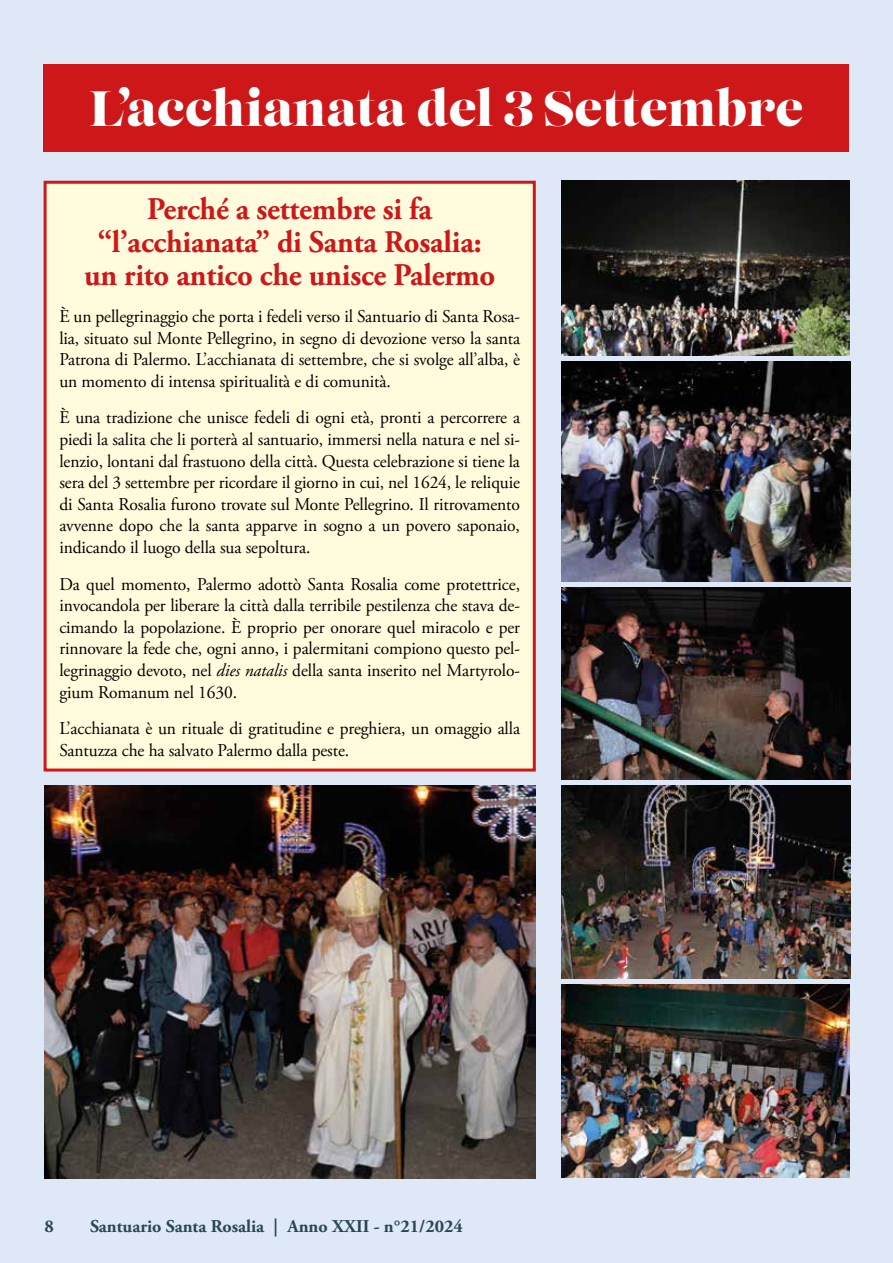
<style>
.page{position:relative;width:893px;height:1263px;background:#dfe8f7}
.page>*{position:absolute;margin:0;border:0;box-sizing:border-box;transform-origin:0 0}
.t1{font:49.5px "Lust";letter-spacing:.01em;color:#fff;scale:.96 1}
.t2{font:700 31.5px/33px "Adobe Garamond Pro";letter-spacing:-.005em;color:#cd1719;text-align:center}
.t3{font:18px/21.6px "Adobe Garamond Pro";letter-spacing:-.005em;color:#000;text-align:justify}
.t4{font:700 18px "Adobe Garamond Pro";color:#294754}
.s1{font-style:italic}
</style>
<div class="page">
<div style="left:44px;top:64px;width:805px;height:88px;background:#cd1719"></div>
<div style="left:45px;top:182px;width:489px;height:588px;background:#fffbdc"></div>
<div style="left:44px;top:181px;width:492px;height:590px;border:3px solid #cd1719"></div>
<img style="left:561px;top:181px;width:288px;height:174px">
<img style="left:561px;top:362px;width:289px;height:219px">
<img style="left:561px;top:587px;width:289px;height:192px">
<img style="left:561px;top:786px;width:289px;height:192px">
<img style="left:561px;top:984px;width:288px;height:194px">
<img style="left:45px;top:786px;width:491px;height:392px">
<h1 class="t1" style="left:90px;top:77px;width:745px">L’acchianata del 3 Settembre</h1>
<h2 class="t2" style="left:84px;top:193px;width:413px">Perché a settembre si fa “l’acchianata” di Santa Rosalia: un rito antico che unisce Palermo</h2>
<p class="t3" style="left:59px;top:306px;width:462px">È un pellegrinaggio che porta i fedeli verso il Santuario di Santa Rosa&shy;lia, situato sul Monte Pellegrino, in segno di devozione verso la santa Patrona di Palermo. L’acchianata di settembre, che si svolge all’alba, è un momento di intensa spiritualità e di comunità.</p>
<p class="t3" style="left:59px;top:407px;width:462px">È una tradizione che unisce fedeli di ogni età, pronti a percorrere a piedi la salita che li porterà al santuario, immersi nella natura e nel si&shy;lenzio, lontani dal frastuono della città. Questa celebrazione si tiene la sera del 3 settembre per ricordare il giorno in cui, nel 1624, le reliquie di Santa Rosalia furono trovate sul Monte Pellegrino. Il ritrovamento avvenne dopo che la santa apparve in sogno a un povero saponaio, indicando il luogo della sua sepoltura.</p>
<p class="t3" style="left:59px;top:574px;width:462px">Da quel momento, Palermo adottò Santa Rosalia come protettrice, invocandola per liberare la città dalla terribile pestilenza che stava de&shy;cimando la popolazione. È proprio per onorare quel miracolo e per rinnovare la fede che, ogni anno, i palermitani compiono questo pel&shy;legrinaggio devoto, nel <span class="s1">dies natalis</span> della santa inserito nel Martyrolo&shy;gium Romanum nel 1630.</p>
<p class="t3" style="left:59px;top:718px;width:462px">L’acchianata è un rituale di gratitudine e preghiera, un omaggio alla<br>Santuzza che ha salvato Palermo dalla peste.</p>
<p class="t4" style="left:45px;top:1215px;width:11px">8</p>
<p class="t4" style="left:90px;top:1215px;width:374px">Santuario Santa Rosalia | Anno XXII - n°21/2024</p>
</div>
